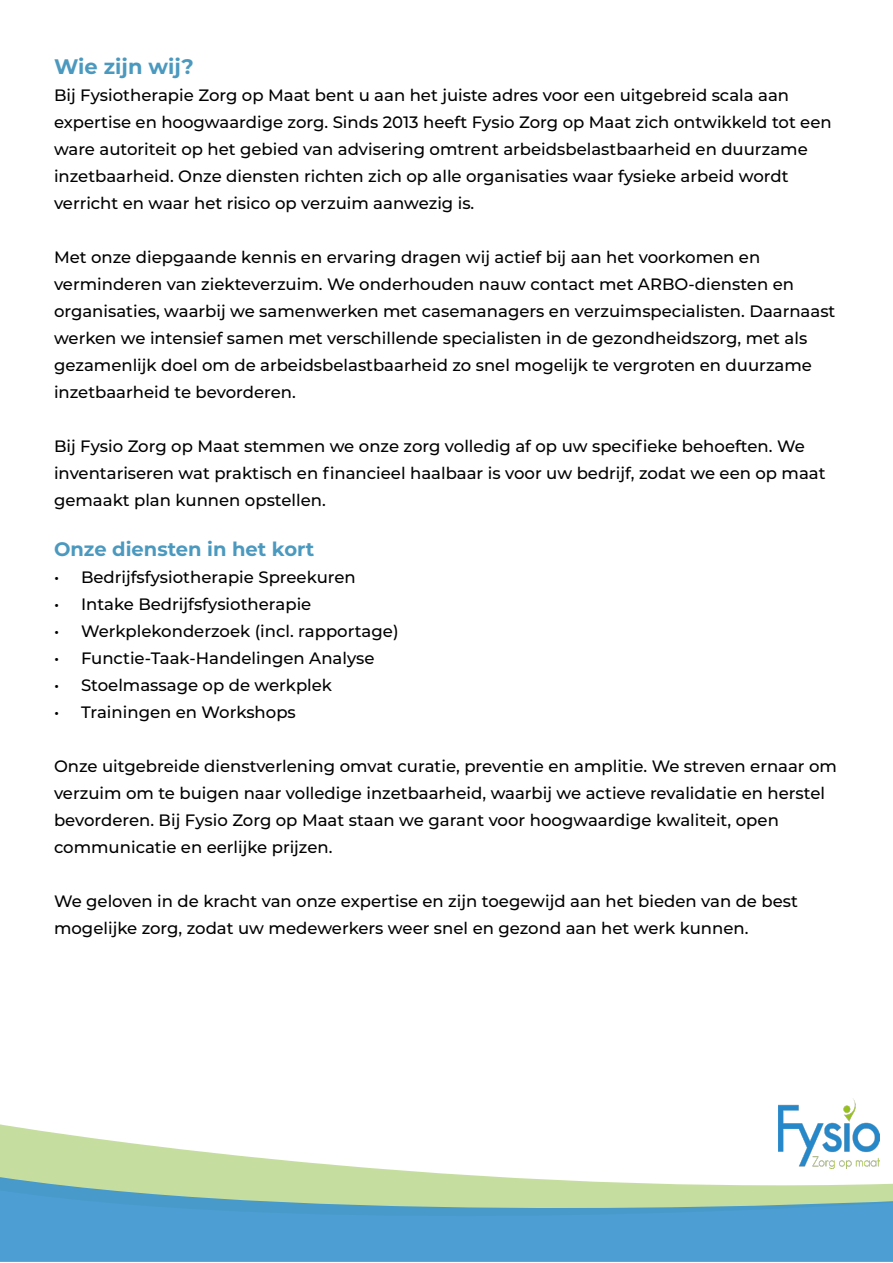
<style>
.page{position:relative;width:893px;height:1263px;background:#fff}
.page>*{position:absolute;margin:0;border:0;box-sizing:border-box;transform-origin:0 0}
.t1{font:700 21px "Montserrat";color:#4b99bf}
.t2{font:700 19.5px "Montserrat";color:#4b99bf}
.t3{font:500 16.5px/27px "Montserrat";color:#000}
</style>
<div class="page">
<svg style="left:0;top:1124px;width:880px;height:53px"></svg>
<svg style="left:0;top:1177px;width:893px;height:85px;background:#71b0c5"></svg>
<img style="left:779px;top:1098px;width:100px;height:71px">
<p class="t1" style="left:54px;top:52px;width:141px">Wie zijn wij?</p>
<p class="t3" style="left:54px;top:81px;width:737px">Bij Fysiotherapie Zorg op Maat bent u aan het juiste adres voor een uitgebreid scala aan</p>
<p class="t3" style="left:54px;top:108px;width:779px">expertise en hoogwaardige zorg. Sinds 2013 heeft Fysio Zorg op Maat zich ontwikkeld tot een ware autoriteit op het gebied van advisering omtrent arbeidsbelastbaarheid en duurzame inzetbaarheid. Onze diensten richten zich op alle organisaties waar fysieke arbeid wordt</p>
<p class="t3" style="left:54px;top:189px;width:422px">verricht en waar het risico op verzuim aanwezig is.</p>
<p class="t3" style="left:54px;top:243px;width:708px">Met onze diepgaande kennis en ervaring dragen wij actief bij aan het voorkomen en</p>
<p class="t3" style="left:54px;top:270px;width:783px">verminderen van ziekteverzuim. We onderhouden nauw contact met ARBO-diensten en organisaties, waarbij we samenwerken met casemanagers en verzuimspecialisten. Daarnaast werken we intensief samen met verschillende specialisten in de gezondheidszorg, met als gezamenlijk doel om de arbeidsbelastbaarheid zo snel mogelijk te vergroten en duurzame inzetbaarheid te bevorderen.</p>
<p class="t3" style="left:54px;top:432px;width:773px">Bij Fysio Zorg op Maat stemmen we onze zorg volledig af op uw specifieke behoeften. We inventariseren wat praktisch en financieel haalbaar is voor uw bedrijf, zodat we een op maat gemaakt plan kunnen opstellen.</p>
<p class="t2" style="left:54px;top:535px;width:262px">Onze diensten in het kort</p>
<p class="t3" style="left:54px;top:563px;width:303px">• Bedrijfsfysiotherapie Spreekuren</p>
<p class="t3" style="left:54px;top:590px;width:259px">• Intake Bedrijfsfysiotherapie</p>
<p class="t3" style="left:54px;top:617px;width:346px">• Werkplekonderzoek (incl. rapportage)</p>
<p class="t3" style="left:54px;top:644px;width:322px">• Functie-Taak-Handelingen Analyse</p>
<p class="t3" style="left:54px;top:671px;width:280px">• Stoelmassage op de werkplek</p>
<p class="t3" style="left:54px;top:698px;width:243px">• Trainingen en Workshops</p>
<p class="t3" style="left:54px;top:752px;width:785px">Onze uitgebreide dienstverlening omvat curatie, preventie en amplitie. We streven ernaar om verzuim om te buigen naar volledige inzetbaarheid, waarbij we actieve revalidatie en herstel bevorderen. Bij Fysio Zorg op Maat staan we garant voor hoogwaardige kwaliteit, open</p>
<p class="t3" style="left:54px;top:833px;width:280px">communicatie en eerlijke prijzen.</p>
<p class="t3" style="left:54px;top:887px;width:745px">We geloven in de kracht van onze expertise en zijn toegewijd aan het bieden van de best</p>
<p class="t3" style="left:54px;top:914px;width:696px">mogelijke zorg, zodat uw medewerkers weer snel en gezond aan het werk kunnen.</p>
</div>
